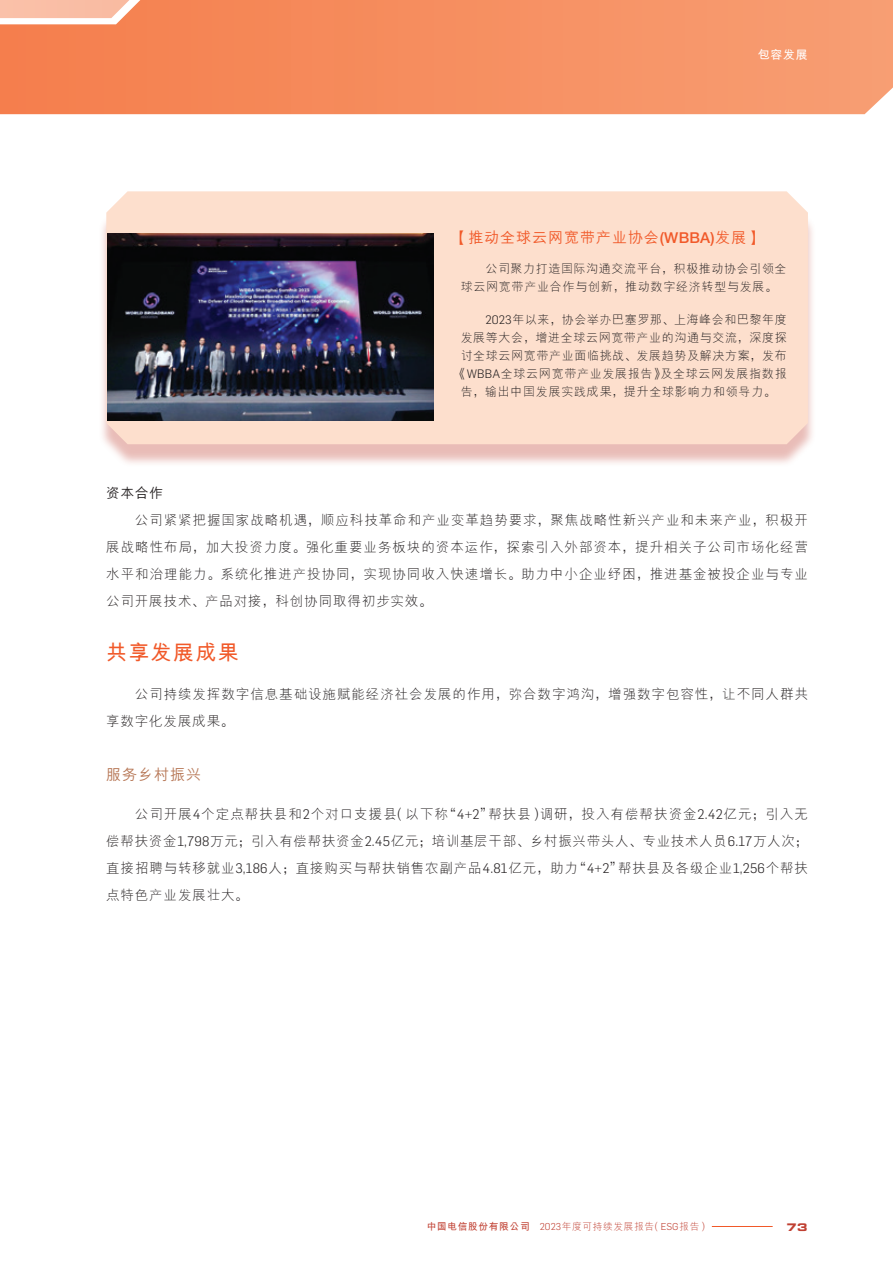
<style>
.page{position:relative;width:893px;height:1263px;background:#fff}
.page>*{position:absolute;margin:0;border:0;box-sizing:border-box;transform-origin:0 0}
._03_H1{font:700 21px "M Hei HKS";letter-spacing:.06em;color:#f15929}
._04___H2{font:500 15px "M Hei HKS";letter-spacing:.065em;color:#f15929}
._04___H2-2{font:500 15px "M Hei HKS";letter-spacing:.065em;color:#b77756}
._01_Body_Text{font:300 13.5px/27px "M Hei HKS";letter-spacing:.065em;color:#231f20;text-align:justify}
._05_____H3{font:500 13.5px "M Hei HKS";color:#231f20}
.case_study_text{font:300 12px/18px "M Hei HKS";letter-spacing:.055em;color:#231f20}
.t1{font:700 12px "M Hei HKS";color:#fff}
.t2{font:10.5px "Eurostile LT Std Bold Ex 2";color:#c04032}
.t3{font:300 9.75px "M Hei HKS";letter-spacing:.06em;color:#c04032}
.s1{font-family:"FZLTZHUNHJW GB1 0";font-weight:400}
.s2{font-family:"Helvetica Neue LT Std"}
.s3{font-family:"FZLTXHK";font-weight:400}
.s4{font-family:"Flama"}
.s5{font-weight:700}
</style>
<div class="page">
<hr style="left:712px;top:1226px;width:61px;height:1px;background:#f15929">
<svg style="left:0;top:0;width:893px;height:114px;background:#f68f62"></svg>
<svg style="left:0;top:0;width:143px;height:18px;background:#f9bea5"></svg>
<div style="left:98px;top:198px;width:718px;height:269px;background:#c04032;opacity:.35"></div>
<div style="left:106px;top:191px;width:702px;height:253px;background:#fddfcd"></div>
<img style="left:108px;top:234px;width:326px;height:187px">
<p class="t1" style="left:758px;top:46px;width:52px">包容發展</p>
<p class="_04___H2" style="left:453px;top:227px;width:310px"><span class="s1">【</span>推動全球雲網寬帶產業協會<span class="s2">(WBBA)</span>發展<span class="s1">】</span></p>
<p class="case_study_text" style="left:461px;top:260px;width:327px;text-indent:25px">公司聚力打造國際溝通交流平台<span class="s3">，</span>積極推動協會引領全球雲網寬帶產業合作與創新<span class="s3">，</span>推動數字經濟轉型與發展<span class="s3">。</span></p>
<p class="case_study_text" style="left:485px;top:310px;width:303px"><span class="s4">2023</span>年以來<span class="s3">，</span>協會舉辦巴塞羅那<span class="s3">、</span>上海峰會和巴黎年度</p>
<p class="case_study_text" style="left:461px;top:328px;width:327px">發展等大會<span class="s3">，</span>增進全球雲網寬帶產業的溝通與交流<span class="s3">，</span>深度探</p>
<p class="case_study_text" style="left:461px;top:346px;width:327px">討全球雲網寬帶產業面臨挑戰<span class="s3">、</span>發展趨勢及解決方案<span class="s3">，</span>發佈</p>
<p class="case_study_text" style="left:455px;top:364px;width:333px"><span class="s3">《</span><span class="s4">WBBA</span>全球雲網寬帶產業發展報告<span class="s3">》</span>及全球雲網發展指數報</p>
<p class="case_study_text" style="left:461px;top:382px;width:316px">告<span class="s3">，</span>輸出中國發展實踐成果<span class="s3">，</span>提升全球影響力和領導力<span class="s3">。</span></p>
<p class="_05_____H3" style="left:106px;top:483px;width:58px">資本合作</p>
<p class="_01_Body_Text" style="left:106px;top:506px;width:703px;text-indent:28px">公司緊緊把握國家戰略機遇<span class="s3">，</span>順應科技革命和產業變革趨勢要求<span class="s3">，</span>聚焦戰略性新興產業和未來產業<span class="s3">，</span>積極開展戰略性佈局<span class="s3">，</span>加大投資力度<span class="s3">。</span>強化重要業務板塊的資本運作<span class="s3">，</span>探索引入外部資本<span class="s3">，</span>提升相關子公司市場化經營水平和治理能力<span class="s3">。</span>系統化推進產投協同<span class="s3">，</span>實現協同收入快速增長<span class="s3">。</span>助力中小企業紓困<span class="s3">，</span>推進基金被投企業與專業公司開展技術<span class="s3">、</span>產品對接<span class="s3">，</span>科創協同取得初步實效<span class="s3">。</span></p>
<p class="_03_H1" style="left:106px;top:637px;width:134px">共享發展成果</p>
<p class="_01_Body_Text" style="left:106px;top:680px;width:703px;text-indent:28px">公司持續發揮數字信息基礎設施賦能經濟社會發展的作用<span class="s3">，</span>彌合數字鴻溝<span class="s3">，</span>增強數字包容性<span class="s3">，</span>讓不同人群共享數字化發展成果<span class="s3">。</span></p>
<p class="_04___H2-2" style="left:106px;top:764px;width:96px">服務鄉村振興</p>
<p class="_01_Body_Text" style="left:106px;top:800px;width:703px;text-indent:28px">公司開展<span class="s4">4</span>個定點幫扶縣和<span class="s4">2</span>個對口支援縣<span class="s3">（</span>以下稱<span class="s3">“</span><span class="s4">4+2</span><span class="s3">”</span>幫扶縣<span class="s3">）</span>調研<span class="s3">，</span>投入有償幫扶資金<span class="s4">2.42</span>億元<span class="s3">；</span>引入無償幫扶資金<span class="s4">1,798</span>萬元<span class="s3">；</span>引入有償幫扶資金<span class="s4">2.45</span>億元<span class="s3">；</span>培訓基層干部<span class="s3">、</span>鄉村振興帶頭人<span class="s3">、</span>專業技術人員<span class="s4">6.17</span>萬人次<span class="s3">；</span>直接招聘與轉移就業<span class="s4">3,186</span>人<span class="s3">；</span>直接購買與幫扶銷售農副產品<span class="s4">4.81</span>億元<span class="s3">，</span>助力<span class="s3">“</span><span class="s4">4+2</span><span class="s3">”</span>幫扶縣及各級企業<span class="s4">1,256</span>個幫扶點特色產業發展壯大<span class="s3">。</span></p>
<p class="t3" style="left:427px;top:1219px;width:284px"><span class="s5">中國電信股份有限公司</span> <span class="s4">2023</span>年度可持續發展報告<span class="s3">（</span><span class="s4">ESG</span>報告<span class="s3">）</span></p>
<p class="t2" style="left:786px;top:1219px;width:23px">73</p>
</div>
